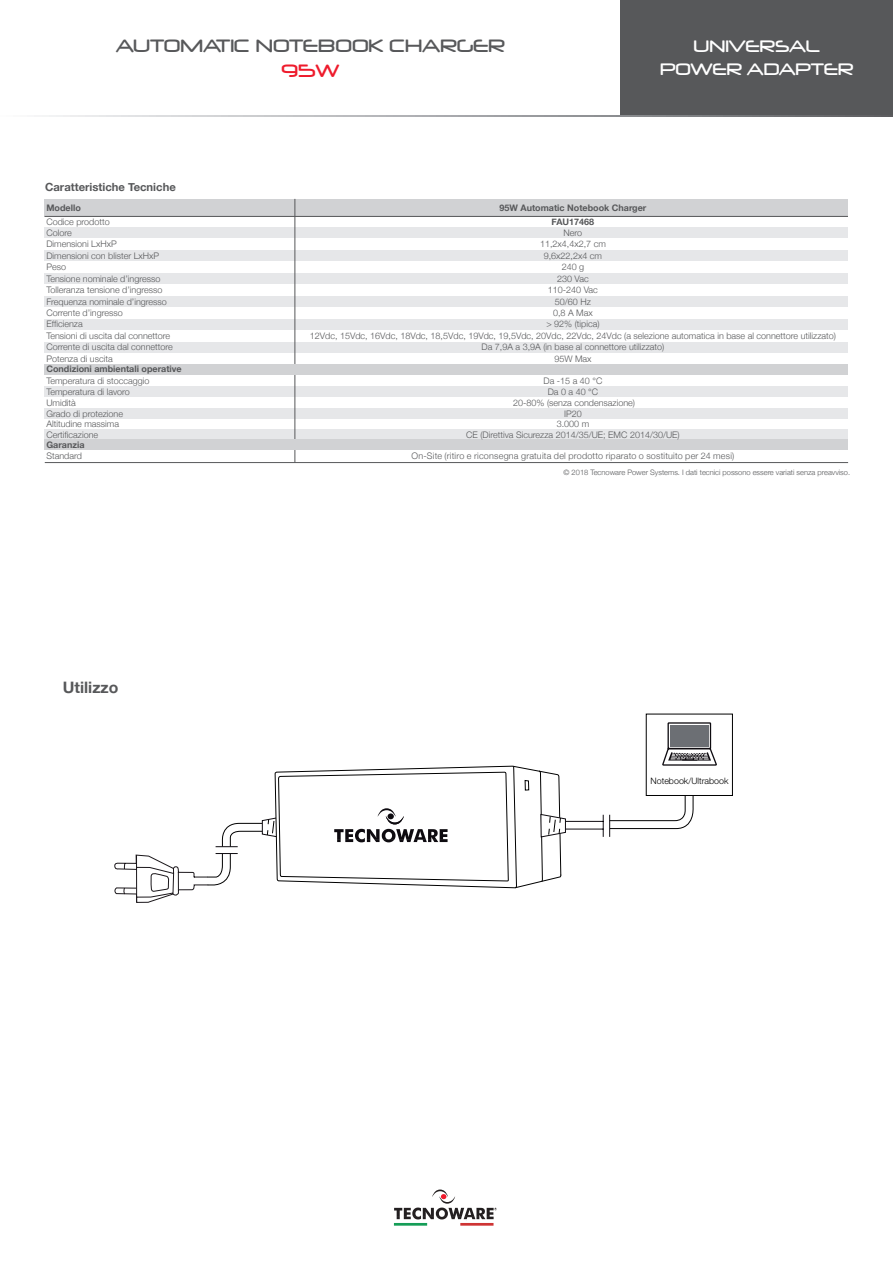
<style>
.page{position:relative;width:893px;height:1263px;background:#fff}
.page>*{position:absolute;margin:0;border:0;box-sizing:border-box;transform-origin:0 0}
.t1{font:21px "Neuropol";color:#57585a}
.t2{font:21px "Neuropol";color:#ee1b2c}
.t3{font:19.5px "Neuropol";color:#fff}
.t4{font:700 15.75px "Helvetica Neue";color:#57585a}
.t5{font:700 11.25px "Helvetica Neue";color:#57585a}
.t6{font:300 9px "Helvetica Neue";color:#57585a}
.t7{font:700 9px "Helvetica Neue";color:#57585a}
.t8{font:300 9px "Helvetica Neue";letter-spacing:.025em;color:#57585a}
.t9{font:300 8.85px "Helvetica Neue";color:#000}
.t10{font:300 7.5px "Helvetica Neue";color:#57585a}
</style>
<div class="page">
<div style="left:621px;top:0;width:272px;height:116px;background:#57585a"></div>
<svg style="left:42px;top:116px;width:851px;height:1px"></svg>
<div style="left:646px;top:714px;width:87px;height:82px;border:1px solid #000"></div>
<hr style="left:565px;top:821px;width:38px;height:1px;background:#0e0b10">
<svg style="left:603px;top:795px;width:92px;height:42px"></svg>
<hr style="left:565px;top:829px;width:38px;height:1px;background:#0e0b10">
<svg style="left:114px;top:765px;width:452px;height:138px"></svg>
<svg style="left:662px;top:722px;width:55px;height:44px"></svg>
<div style="left:670px;top:725px;width:38px;height:22px;background:#6c6f74"></div>
<div style="left:45px;top:429px;width:803px;height:11px;background:#e6e7e9"></div>
<div style="left:45px;top:408px;width:803px;height:10px;background:#e6e7e9"></div>
<div style="left:45px;top:387px;width:803px;height:10px;background:#e6e7e9"></div>
<div style="left:45px;top:342px;width:803px;height:11px;background:#e6e7e9"></div>
<div style="left:45px;top:273px;width:803px;height:11px;background:#e6e7e9"></div>
<div style="left:45px;top:296px;width:803px;height:11px;background:#e6e7e9"></div>
<div style="left:45px;top:319px;width:803px;height:11px;background:#e6e7e9"></div>
<div style="left:45px;top:250px;width:803px;height:11px;background:#e6e7e9"></div>
<div style="left:45px;top:227px;width:803px;height:11px;background:#e6e7e9"></div>
<div style="left:45px;top:199px;width:803px;height:18px;background:#d1d2d4"></div>
<hr style="left:45px;top:216px;width:803px;height:1px;background:#57585a">
<hr style="left:295px;top:199px;width:1px;height:264px;background:#57585a">
<hr style="left:45px;top:462px;width:803px;height:1px;background:#57585a">
<div style="left:45px;top:440px;width:803px;height:10px;background:#d1d2d4"></div>
<div style="left:45px;top:364px;width:803px;height:11px;background:#d1d2d4"></div>
<svg style="left:394px;top:1189px;width:103px;height:30px"></svg>
<hr style="left:394px;top:1223px;width:33px;height:3px;background:#159d57">
<hr style="left:460px;top:1223px;width:33px;height:3px;background:#ce3434">
<p class="t1" style="left:116px;top:34px;width:391px">AUTOMATIC NOTEBOOK CHARGER</p>
<p class="t2" style="left:281px;top:60px;width:60px">95W</p>
<p class="t5" style="left:45px;top:180px;width:132px">Caratteristiche Tecniche</p>
<p class="t3" style="left:694px;top:36px;width:128px">UNIVERSAL</p>
<p class="t3" style="left:660px;top:59px;width:195px">POWER ADAPTER</p>
<p class="t7" style="left:46px;top:202px;width:36px">Modello</p>
<p class="t7" style="left:499px;top:202px;width:148px">95W Automatic Notebook Charger</p>
<p class="t6" style="left:46px;top:216px;width:65px">Codice prodotto</p>
<p class="t7" style="left:552px;top:216px;width:44px">FAU17468</p>
<p class="t6" style="left:46px;top:227px;width:27px">Colore</p>
<p class="t6" style="left:564px;top:227px;width:20px">Nero</p>
<p class="t6" style="left:46px;top:238px;width:72px">Dimensioni LxHxP</p>
<p class="t6" style="left:540px;top:238px;width:67px">11,2x4,4x2,7 cm</p>
<p class="t6" style="left:46px;top:250px;width:114px">Dimensioni con blister LxHxP</p>
<p class="t6" style="left:544px;top:250px;width:60px">9,6x22,2x4 cm</p>
<p class="t6" style="left:46px;top:261px;width:21px">Peso</p>
<p class="t6" style="left:562px;top:261px;width:24px">240 g</p>
<p class="t6" style="left:46px;top:273px;width:116px">Tensione nominale d’ingresso</p>
<p class="t6" style="left:557px;top:273px;width:33px">230 Vac</p>
<p class="t6" style="left:46px;top:284px;width:118px">Tolleranza tensione d’ingresso</p>
<p class="t6" style="left:548px;top:284px;width:52px">110-240 Vac</p>
<p class="t6" style="left:46px;top:296px;width:122px">Frequenza nominale d’ingresso</p>
<p class="t6" style="left:555px;top:296px;width:38px">50/60 Hz</p>
<p class="t6" style="left:46px;top:307px;width:78px">Corrente d’ingresso</p>
<p class="t6" style="left:553px;top:307px;width:41px">0,8 A Max</p>
<p class="t6" style="left:46px;top:319px;width:38px">Efficienza</p>
<p class="t6" style="left:546px;top:319px;width:55px">&gt; 92% (tipica)</p>
<p class="t6" style="left:46px;top:330px;width:125px">Tensioni di uscita dal connettore</p>
<p class="t6" style="left:310px;top:330px;width:528px">12Vdc, 15Vdc, 16Vdc, 18Vdc, 18,5Vdc, 19Vdc, 19,5Vdc, 20Vdc, 22Vdc, 24Vdc (a selezione automatica in base al connettore utilizzato)</p>
<p class="t6" style="left:46px;top:341px;width:128px">Corrente di uscita dal connettore</p>
<p class="t6" style="left:482px;top:341px;width:184px">Da 7,9A a 3,9A (in base al connettore utilizzato)</p>
<p class="t6" style="left:46px;top:353px;width:68px">Potenza di uscita</p>
<p class="t6" style="left:554px;top:353px;width:39px">95W Max</p>
<p class="t7" style="left:46px;top:364px;width:137px">Condizioni ambientali operative</p>
<p class="t6" style="left:46px;top:375px;width:105px">Temperatura di stoccaggio</p>
<p class="t6" style="left:544px;top:375px;width:60px">Da -15 a 40 °C</p>
<p class="t6" style="left:46px;top:386px;width:85px">Temperatura di lavoro</p>
<p class="t6" style="left:548px;top:386px;width:52px">Da 0 a 40 °C</p>
<p class="t6" style="left:46px;top:397px;width:31px">Umidità</p>
<p class="t6" style="left:513px;top:397px;width:123px">20-80% (senza condensazione)</p>
<p class="t6" style="left:46px;top:408px;width:78px">Grado di protezione</p>
<p class="t6" style="left:564px;top:408px;width:19px">IP20</p>
<p class="t6" style="left:46px;top:418px;width:74px">Altitudine massima</p>
<p class="t6" style="left:557px;top:418px;width:34px">3.000 m</p>
<p class="t6" style="left:46px;top:429px;width:53px">Certificazione</p>
<p class="t6" style="left:466px;top:429px;width:215px">CE (Direttiva Sicurezza 2014/35/UE; EMC 2014/30/UE)</p>
<p class="t7" style="left:46px;top:439px;width:40px">Garanzia</p>
<p class="t6" style="left:46px;top:451px;width:37px">Standard</p>
<p class="t8" style="left:411px;top:451px;width:325px">On-Site (ritiro e riconsegna gratuita del prodotto riparato o sostituito per 24 mesi)</p>
<p class="t4" style="left:63px;top:678px;width:57px">Utilizzo</p>
<p class="t10" style="left:564px;top:468px;width:288px">© 2018 Tecnoware Power Systems. I dati tecnici possono essere variati senza preavviso.</p>
<p class="t9" style="left:651px;top:775px;width:79px">Notebook/Ultrabook</p>
</div>
